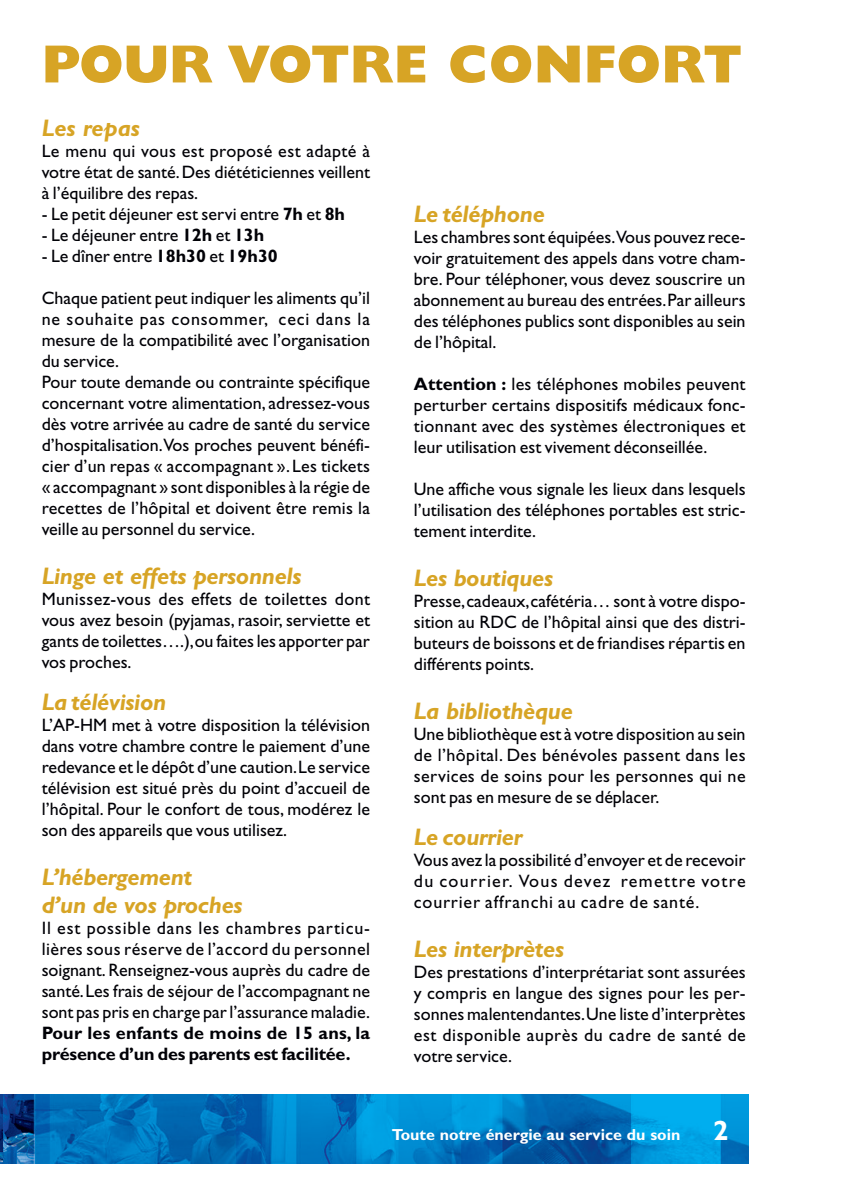
<style>
.page{position:relative;width:842px;height:1191px;background:#fff}
.page>*{position:absolute;margin:0;border:0;box-sizing:border-box;transform-origin:0 0}
.t1{font:800 54px "Gill Sans";color:#d7a425}
.t2{font:italic 700 24px/28px "Gill Sans";letter-spacing:-.015em;color:#d7a425}
.t3{font:18px/21px "Gill Sans";color:#000106;text-align:justify}
.t4{font:700 18px/21px "Gill Sans";letter-spacing:-.01em;color:#000106}
.t5{font:700 16px "Gill Sans";color:#fff}
.s1{font-weight:700}
.s2{font-size:28px}
</style>
<div class="page">
<img style="left:3px;top:1094px;width:745px;height:69px">
<img style="left:0;top:1094px;width:3px;height:69px">
<h1 class="t1" style="left:42px;top:44px;width:702px">POUR VOTRE CONFORT</h1>
<h2 class="t2" style="left:42px;top:116px;width:100px">Les repas</h2>
<p class="t3" style="left:42px;top:142px;width:330px">Le menu qui vous est proposé est adapté à votre état de santé.Des diététiciennes veillent à l’équilibre des repas.</p>
<p class="t3" style="left:42px;top:205px;width:305px">- Le petit déjeuner est servi entre <span class="s1">7h</span> et <span class="s1">8h</span></p>
<p class="t3" style="left:42px;top:226px;width:224px">- Le déjeuner entre <span class="s1">12h</span> et <span class="s1">13h</span></p>
<p class="t3" style="left:42px;top:247px;width:238px">- Le dîner entre <span class="s1">18h30</span> et <span class="s1">19h30</span></p>
<p class="t3" style="left:42px;top:289px;width:330px;text-align:left">Chaque patient peut indiquer les aliments qu’il ne souhaite pas consommer, ceci dans la mesure de la compatibilité avec l’organisation du service.<br>Pour toute demande ou contrainte spécifique concernant votre alimentation, adressez-vous dès votre arrivée au cadre de santé du service d’hospitalisation.Vos proches peuvent bénéfi&shy;cier d’un repas « accompagnant ».Les tickets « accompagnant » sont disponibles à la régie de recettes de l’hôpital et doivent être remis la veille au personnel du service.</p>
<h2 class="t2" style="left:42px;top:564px;width:261px">Linge et effets personnels</h2>
<p class="t3" style="left:42px;top:590px;width:330px">Munissez-vous des effets de toilettes dont vous avez besoin (pyjamas, rasoir, serviette et gants de toilettes….),ou faitesles apporter par vos proches.</p>
<h2 class="t2" style="left:42px;top:690px;width:126px">La télévision</h2>
<p class="t3" style="left:42px;top:716px;width:330px">L’AP-HM met à votre disposition la télévision dans votre chambre contre le paiement d’une redevance et le dépôt d’une caution.Le service télévision est situé près du point d’accueil de l’hôpital. Pour le confort de tous, modérez le son des appareils que vous utilisez.</p>
<h2 class="t2" style="left:42px;top:865px;width:202px">L’hébergement d’un de vos proches</h2>
<p class="t3" style="left:42px;top:919px;width:330px">Il est possible dans les chambres particu&shy;lières sous réserve de l’accord du personnel soignant.Renseignez-vous auprès du cadre de santé.Les frais de séjour de l’accompagnant ne sont pas pris en charge parl’assurancemaladie.</p>
<p class="t4" style="left:42px;top:1024px;width:330px">Pour les enfants de moins de 15 ans, la présence d’un des parents est facilitée.</p>
<h2 class="t2" style="left:414px;top:202px;width:133px">Le téléphone</h2>
<p class="t3" style="left:414px;top:228px;width:333px">Les chambressont équipées.Vous pouvez rece&shy;voir gratuitement des appels dans votre cham&shy;bre. Pour téléphoner, vous devez souscrire un abonnement au bureau des entrées.Par ailleurs des téléphones publics sont disponibles au sein de l’hôpital.</p>
<p class="t3" style="left:414px;top:375px;width:333px"><span class="s1">Attention :</span> les téléphones mobiles peuvent perturber certains dispositifs médicaux fonc&shy;tionnant avec des systèmes électroniques et leur utilisation est vivement déconseillée.</p>
<p class="t3" style="left:414px;top:480px;width:333px">Une affiche vous signale les lieux dans lesquels l’utilisation des téléphones portables est stric&shy;tement interdite.</p>
<h2 class="t2" style="left:414px;top:566px;width:141px">Les boutiques</h2>
<p class="t3" style="left:414px;top:592px;width:333px">Presse,cadeaux,cafétéria… sont à votre dispo&shy;sition au RDC de l’hôpital ainsi que des distri&shy;buteurs de boissons et de friandises répartis en différents points.</p>
<h2 class="t2" style="left:414px;top:699px;width:161px">La bibliothèque</h2>
<p class="t3" style="left:414px;top:725px;width:333px">Une bibliothèque est à votre disposition au sein de l’hôpital. Des bénévoles passent dans les services de soins pour les personnes qui ne sont pas en mesure de se déplacer.</p>
<h2 class="t2" style="left:414px;top:825px;width:110px">Le courrier</h2>
<p class="t3" style="left:414px;top:851px;width:333px">Vous avez la possibilité d’envoyer et de recevoir du courrier. Vous devez remettre votre courrier affranchi au cadre de santé.</p>
<h2 class="t2" style="left:414px;top:937px;width:152px">Les interprètes</h2>
<p class="t3" style="left:414px;top:963px;width:333px">Des prestations d’interprétariat sont assurées y compris en langue des signes pour les per&shy;sonnes malentendantes.Une liste d’interprètes est disponible auprès du cadre de santé de votre service.</p>
<p class="t5" style="left:392px;top:1128px;width:338px">Toute notre énergie au service du soin <span class="s2">2</span></p>
</div>
